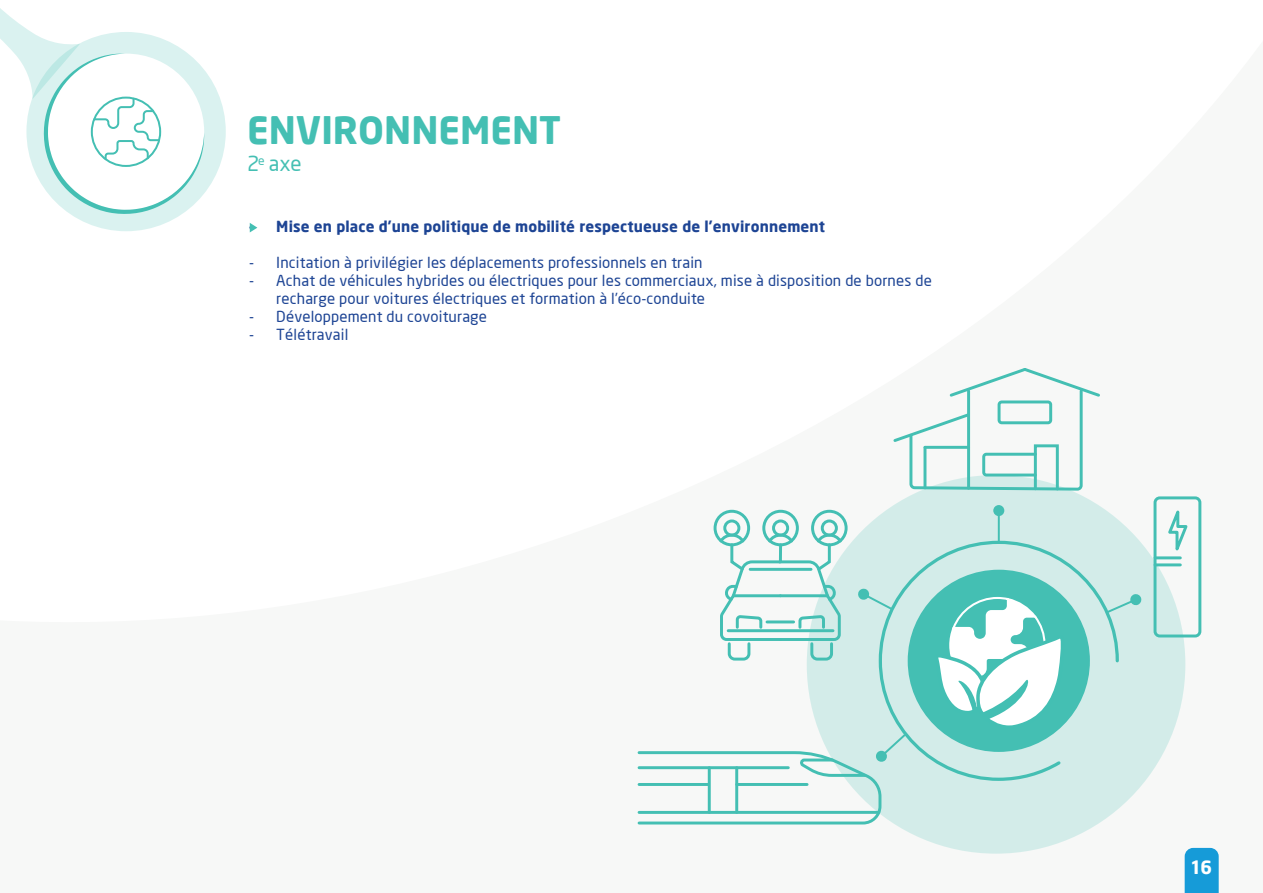
<style>
.page{position:relative;width:1263px;height:893px;background:#fff}
.page>*{position:absolute;margin:0;border:0;box-sizing:border-box;transform-origin:0 0}
.t1{font:700 37.2px "Neo Sans";color:#44bfb3}
.t2{font:20.55px "Neo Sans";color:#44bfb3}
.t3{font:700 18.15px "Neo Sans";color:#fff}
.t4{font:15px/18px "Neo Sans";letter-spacing:.01em;color:#1d4494}
.t5{font:700 15px "Neo Sans";letter-spacing:.01em;color:#1d4494}
</style>
<div class="page">
<div style="left:807px;top:475px;width:378px;height:379px;background:#d3ece9;border-radius:50%"></div>
<svg style="left:250px;top:223px;width:7px;height:9px"></svg>
<div style="left:1153px;top:496px;width:48px;height:141px;border:3px solid #44bfb3;border-radius:5px"></div>
<svg style="left:1166px;top:497px;width:24px;height:67px"></svg>
<hr style="left:1155px;top:556px;width:25px;height:3px;background:#44bfb3">
<hr style="left:1155px;top:563px;width:25px;height:3px;background:#44bfb3">
<svg style="left:893px;top:368px;width:207px;height:124px"></svg>
<div style="left:997px;top:400px;width:55px;height:24px;border:3px solid #44bfb3;border-radius:3px"></div>
<div style="left:993px;top:505px;width:11px;height:11px;background:#44bfb3;border-radius:50%"></div>
<hr style="left:998px;top:511px;width:2px;height:31px;background:#44bfb3">
<svg style="left:858px;top:588px;width:19px;height:15px"></svg>
<svg style="left:1120px;top:594px;width:22px;height:14px"></svg>
<svg style="left:637px;top:732px;width:260px;height:94px"></svg>
<div style="left:772px;top:519px;width:17px;height:18px;border:3px solid #44bfb3;border-radius:50%"></div>
<div style="left:762px;top:510px;width:37px;height:36px;border:3px solid #44bfb3;border-radius:50%"></div>
<div style="left:821px;top:519px;width:17px;height:18px;border:3px solid #44bfb3;border-radius:50%"></div>
<div style="left:811px;top:510px;width:36px;height:36px;border:3px solid #44bfb3;border-radius:50%"></div>
<div style="left:723px;top:519px;width:17px;height:18px;border:3px solid #44bfb3;border-radius:50%"></div>
<div style="left:713px;top:510px;width:37px;height:36px;border:3px solid #44bfb3;border-radius:50%"></div>
<svg style="left:717px;top:532px;width:127px;height:129px"></svg>
<svg style="left:877px;top:539px;width:243px;height:243px"></svg>
<div style="left:1185px;top:848px;width:34px;height:45px;background:#169bd8"></div>
<div style="left:26px;top:32px;width:200px;height:199px;background:#daf2f0;border-radius:50%"></div>
<svg style="left:0;top:8px;width:204px;height:206px"></svg>
<h1 class="t1" style="left:247px;top:106px;width:315px">ENVIRONNEMENT</h1>
<h2 class="t2" style="left:247px;top:151px;width:56px">2<sup>e</sup> axe</h2>
<p class="t5" style="left:249px;top:217px;width:577px">- Mise en place d'une politique de mobilité respectueuse de l’environnement</p>
<p class="t4" style="left:249px;top:254px;width:455px">- Incitation à privilégier les déplacements professionnels en train</p>
<p class="t4" style="left:276px;top:272px;width:657px;text-indent:-27px">- Achat de véhicules hybrides ou électriques pour les commerciaux, mise à disposition de bornes de recharge pour voitures électriques et formation à l’éco-conduite</p>
<p class="t4" style="left:249px;top:308px;width:239px">- Développement du covoiturage</p>
<p class="t4" style="left:249px;top:326px;width:101px">- Télétravail</p>
<p class="t3" style="left:1190px;top:855px;width:24px">16</p>
</div>
